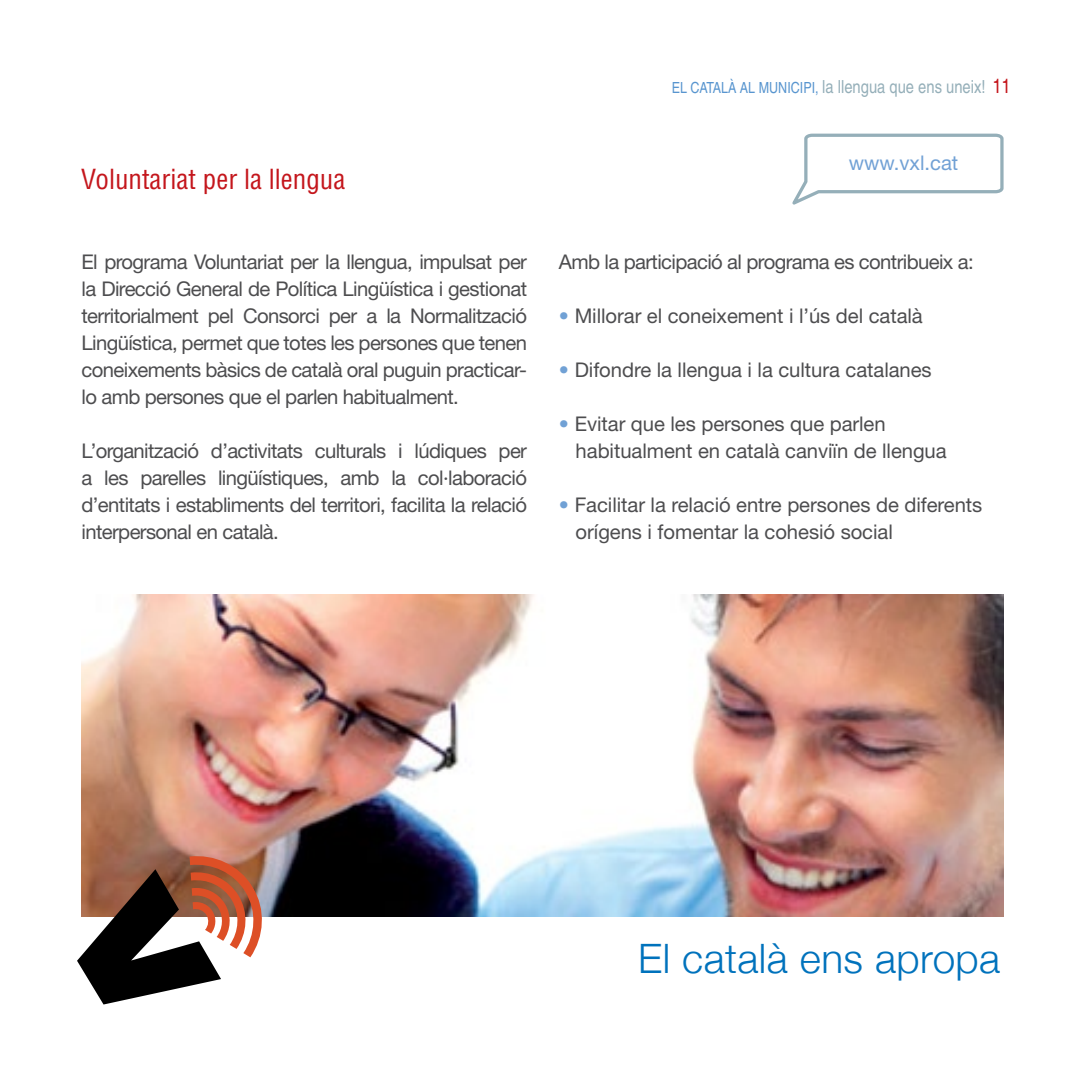
<style>
.page{position:relative;width:1085px;height:1085px;background:#fff}
.page>*{position:absolute;margin:0;border:0;box-sizing:border-box;transform-origin:0 0}
.t1{font:300 40.5px "Helvetica Neue";letter-spacing:.01em;color:#0072bc}
.t2{font:condensed 27px "Helvetica";color:#c4161c}
.t3{font:20.25px/27px "Helvetica Neue";letter-spacing:-.005em;color:#4d4d4f;text-align:justify}
.t4{font:20.25px "Helvetica Neue";letter-spacing:-.03em;color:#4d4d4f}
.t5{font:20.25px "Helvetica Neue";color:#71a1d5}
.t6{font:condensed 18px "Helvetica";color:#95afb9}
.s1{font-size:15.3px;color:#5895cf}
.s2{font-size:20.25px;color:#c4161c}
.s3{color:#71a1d5}
</style>
<div class="page">
<svg style="left:792px;top:133px;width:212px;height:72px"></svg>
<img style="left:81px;top:594px;width:922px;height:322px">
<svg style="left:77px;top:853px;width:189px;height:151px"></svg>
<h2 class="t2" style="left:81px;top:162px;width:266px">Voluntariat per la llengua</h2>
<p class="t3" style="left:81px;top:248px;width:447px">El programa Voluntariat per la llengua, impulsat per la Direcció General de Política Lingüística i gestionat territorialment pel Consorci per a la Normalització Lingüística, permet que totes les persones que tenen coneixements bàsics de català oral puguin practicar&shy;lo amb persones que el parlen habitualment.</p>
<p class="t3" style="left:81px;top:437px;width:447px">L’organització d’activitats culturals i lúdiques per a les parelles lingüístiques, amb la col·laboració d’entitats i establiments del territori, facilita la relació interpersonal en català.</p>
<p class="t6" style="left:671px;top:77px;width:340px"><span class="s1">EL CATALÀ AL MUNICIPI,</span> la llengua que ens uneix! <span class="s2">11</span></p>
<p class="t5" style="left:848px;top:151px;width:111px">www.vxl.cat</p>
<p class="t4" style="left:559px;top:250px;width:416px">Amb la participació al programa es contribueix a:</p>
<p class="t3" style="left:559px;top:302px;width:365px"><span class="s3">•</span> Millorar el coneixement i l’ús del català</p>
<p class="t3" style="left:559px;top:356px;width:374px"><span class="s3">•</span> Difondre la llengua i la cultura catalanes</p>
<p class="t3" style="left:575px;top:410px;width:372px;text-indent:-17px"><span class="s3">•</span> Evitar que les persones que parlen habitualment en català canviïn de llengua</p>
<p class="t3" style="left:575px;top:491px;width:408px;text-indent:-17px"><span class="s3">•</span> Facilitar la relació entre persones de diferents orígens i fomentar la cohesió social</p>
<h1 class="t1" style="left:638px;top:926px;width:363px">El català ens apropa</h1>
</div>
